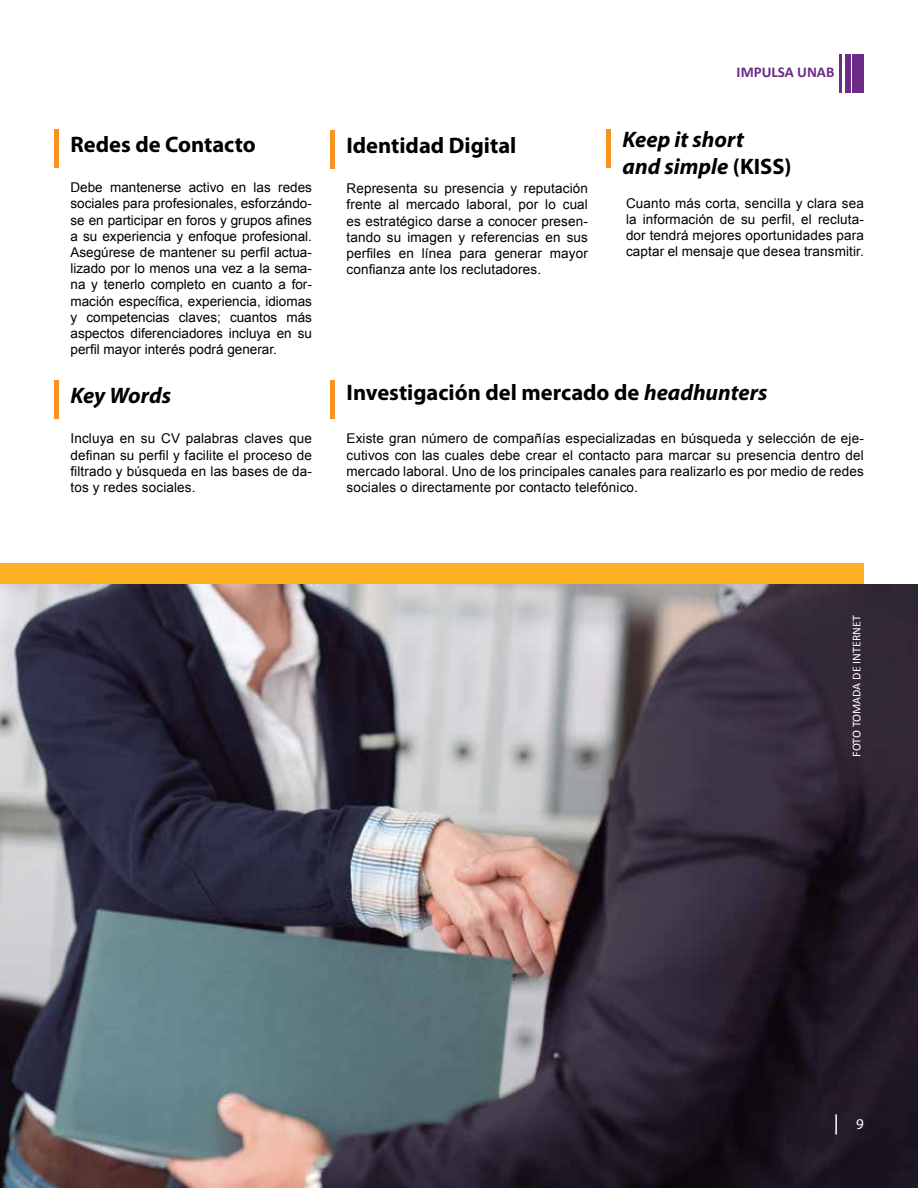
<style>
.page{position:relative;width:918px;height:1188px;background:#fff}
.page>*{position:absolute;margin:0;border:0;box-sizing:border-box;transform-origin:0 0}
.t1{font:700 22.5px "Myriad Pro";color:#000}
.t2{font:italic 700 22.5px/27px "Myriad Pro";color:#000}
.t3{font:700 15px "Calibri";color:#6d2b88}
.t4{font:15px "Myriad Pro";color:#fff}
.t5{font:13.5px/16.2px "Arial";letter-spacing:.01em;color:#000;text-align:justify}
.t6{font:12px "Calibri";color:#fff}
.s1{font-style:normal}
.s2{font-style:italic}
</style>
<div class="page">
<div style="left:0;top:563px;width:864px;height:389px;background:#fcb122"></div>
<div style="left:54px;top:129px;width:5px;height:38px;background:#f7931e"></div>
<div style="left:330px;top:130px;width:5px;height:38px;background:#f7931e"></div>
<div style="left:54px;top:380px;width:5px;height:38px;background:#f7931e"></div>
<div style="left:330px;top:380px;width:5px;height:38px;background:#f7931e"></div>
<div style="left:606px;top:129px;width:5px;height:38px;background:#f7931e"></div>
<hr style="left:840px;top:54px;width:2px;height:38px;background:#6d2b88">
<div style="left:845px;top:54px;width:5px;height:38px;background:#6d2b88"></div>
<div style="left:853px;top:54px;width:11px;height:38px;background:#6d2b88"></div>
<img style="left:0;top:585px;width:918px;height:603px">
<hr style="left:835px;top:1114px;width:2px;height:21px;background:#fff">
<h1 class="t1" style="left:71px;top:130px;width:187px">Redes de Contacto</h1>
<h1 class="t1" style="left:347px;top:131px;width:171px">Identidad Digital</h1>
<p class="t5" style="left:71px;top:180px;width:243px">Debe mantenerse activo en las redes sociales para profesionales, esforzándo&shy;se en participar en foros y grupos afines a su experiencia y enfoque profesional.<br>Asegúrese de mantener su perfil actua&shy;lizado por lo menos una vez a la sema&shy;na y tenerlo completo en cuanto a for&shy;mación específica, experiencia, idiomas y competencias claves; cuantos más aspectos diferenciadores incluya en su perfil mayor interés podrá generar.</p>
<p class="t5" style="left:347px;top:181px;width:243px">Representa su presencia y reputación frente al mercado laboral, por lo cual es estratégico darse a conocer presen&shy;tando su imagen y referencias en sus perfiles en línea para generar mayor confianza ante los reclutadores.</p>
<p class="t3" style="left:737px;top:62px;width:99px">IMPULSA UNAB</p>
<h1 class="t2" style="left:623px;top:125px;width:171px">Keep it short<br>and simple <span class="s1">(KISS)</span></h1>
<p class="t5" style="left:626px;top:195px;width:239px">Cuanto más corta, sencilla y clara sea la información de su perfil, el recluta&shy;dor tendrá mejores oportunidades para captar el mensaje que desea transmitir.</p>
<h1 class="t2" style="left:71px;top:382px;width:102px">Key Words</h1>
<h1 class="t1" style="left:347px;top:377px;width:422px">Investigación del mercado de <span class="s2">headhunters</span></h1>
<p class="t5" style="left:71px;top:431px;width:243px">Incluya en su CV palabras claves que definan su perfil y facilite el proceso de filtrado y búsqueda en las bases de da&shy;tos y redes sociales.</p>
<p class="t5" style="left:347px;top:431px;width:519px">Existe gran número de compañías especializadas en búsqueda y selección de eje&shy;cutivos con las cuales debe crear el contacto para marcar su presencia dentro del mercado laboral. Uno de los principales canales para realizarlo es por medio de redes sociales o directamente por contacto telefónico.</p>
<p class="t6" style="left:849px;top:757px;width:143px;rotate:-90deg">FOTO TOMADA DE INTERNET</p>
<p class="t4" style="left:856px;top:1114px;width:9px">9</p>
</div>
